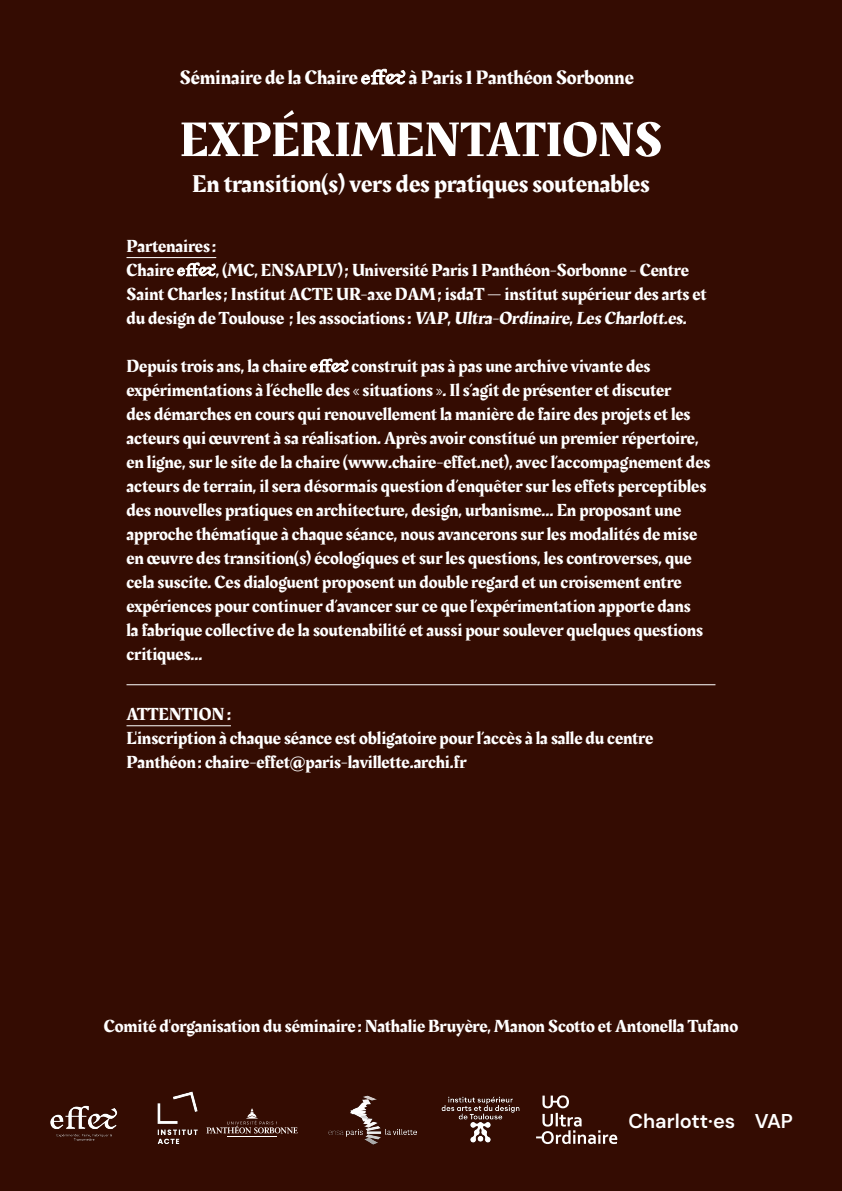
<style>
.page{position:relative;width:842px;height:1191px;background:#340c02}
.page>*{position:absolute;margin:0;border:0;box-sizing:border-box;transform-origin:0 0}
.t1{font:50px "Rakkas";color:#fff}
.t2{font:25px "Rakkas";color:#fff}
.t3{font:20px "Rakkas";color:#fff}
.Biographie{font:600 20px "DM Sans";color:#fff}
.Texte_courant{font:18px/24px "Rakkas";color:#fff}
</style>
<div class="page">
<svg style="left:361px;top:69px;width:45px;height:16px"></svg>
<svg style="left:310px;top:359px;width:39px;height:14px"></svg>
<hr style="left:126px;top:257px;width:90px;height:1px;background:#fff">
<svg style="left:177px;top:263px;width:39px;height:14px"></svg>
<hr style="left:127px;top:684px;width:588px;height:1px;background:#fff">
<hr style="left:126px;top:725px;width:105px;height:1px;background:#fff">
<svg style="left:536px;top:1095px;width:81px;height:49px"></svg>
<img style="left:50px;top:1105px;width:68px;height:36px">
<img style="left:441px;top:1096px;width:79px;height:47px">
<img style="left:329px;top:1095px;width:87px;height:49px">
<hr style="left:227px;top:1136px;width:50px;height:1px;background:#fff">
<svg style="left:214px;top:1108px;width:84px;height:25px"></svg>
<img style="left:157px;top:1091px;width:57px;height:53px">
<p class="t3" style="left:180px;top:63px;width:179px">Séminaire de la Chaire</p>
<p class="t3" style="left:409px;top:63px;width:226px">à Paris 1 Panthéon Sorbonne</p>
<h1 class="t1" style="left:180px;top:104px;width:484px">EXPÉRIMENTATIONS</h1>
<h2 class="t2" style="left:192px;top:166px;width:459px">En transition(s) vers des pratiques soutenables</h2>
<p class="Texte_courant" style="left:126px;top:235px;width:91px">Partenaires:</p>
<p class="Texte_courant" style="left:126px;top:259px;width:49px">Chaire</p>
<p class="Texte_courant" style="left:126px;top:259px;width:582px;text-indent:89px">, (MC, ENSAPLV); Université Paris 1 Panthéon-Sorbonne - Centre<br>Saint Charles; Institut ACTE UR-axe DAM; isdaT — institut supérieur des arts et du d e s i gn d e To ul o us e ; l e s as s o ci at i on s : VAP, Ultra-Ordinaire, Les Charlott.es.</p>
<p class="Texte_courant" style="left:126px;top:355px;width:585px;text-indent:225px">construit pas à pas une archive vivante des expérimentations à l’échelle des «situations». Il s’agit de présenter et discuter<br>des démarches en cours qui renouvellement la manière de faire des projets et les acteurs qui œuvrent à sa réalisation. Après avoir constitué un premier répertoire, en ligne, sur le site de la chaire (www.chaire-effet.net), avec l’accompagnement des acteurs de terrain, il sera désormais question d’enquêter sur les effets perceptibles des nouvelles pratiques en architecture, design, urbanisme… En proposant une approche thématique à chaque séance, nous avancerons sur les modalités de mise en œuvre des transition(s) écologiques et sur les questions, les controverses, que cela suscite. Ces dialoguent proposent un double regard et un croisement entre expériences pour continuer d’avancer sur ce que l’expérimentation apporte dans<br>la fabrique collective de la soutenabilité et aussi pour soulever quelques questions critiques...</p>
<p class="Texte_courant" style="left:126px;top:355px;width:182px">Depuis trois ans, la chaire</p>
<p class="Texte_courant" style="left:126px;top:703px;width:106px">ATTENTION:</p>
<p class="Texte_courant" style="left:126px;top:727px;width:528px">L'inscription à chaque séance est obligatoire pour l’accès à la salle du centre<br>Panthéon: chaire-effet@paris-lavillette.archi.fr</p>
<p class="Texte_courant" style="left:104px;top:1015px;width:636px">Comité d'organisation du séminaire : Nathalie Bruyère, Manon Scotto et Antonella Tufano</p>
<p class="Biographie" style="left:628px;top:1109px;width:108px">Charlott·es</p>
<p class="Biographie" style="left:755px;top:1109px;width:40px">VAP</p>
</div>
